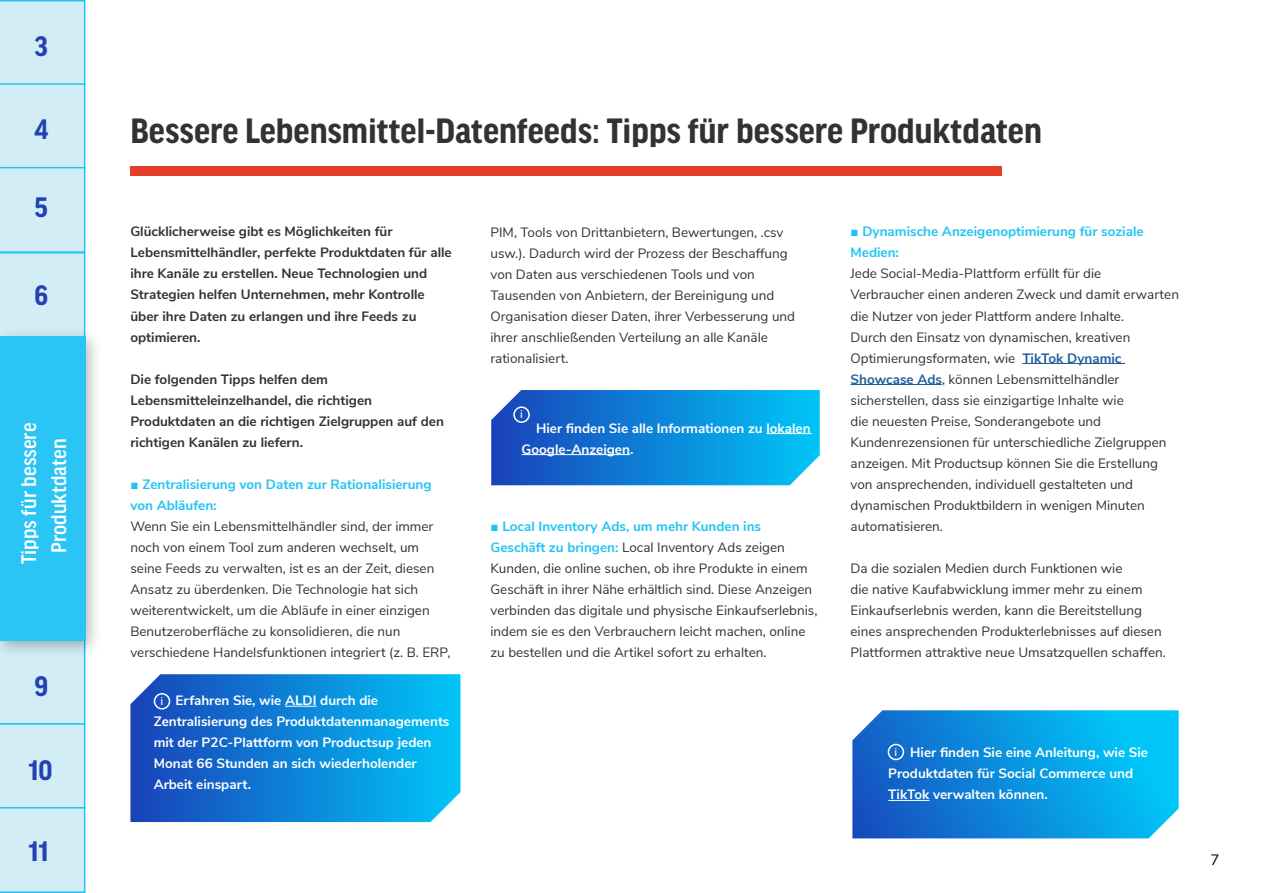
<style>
.page{position:relative;width:1263px;height:893px;background:#fff}
.page>*{position:absolute;margin:0;border:0;box-sizing:border-box;transform-origin:0 0}
.t1{font:700 37.5px "Good Headline Pro Narr";color:#323232}
.t2{font:700 30px "Good Headline Pro Narr";color:#2441b2}
.t3{font:500 22.5px/30px "Good Headline Pro Narr";color:#fff;text-align:center}
.t4{font:15px "Nunito Sans";color:#000}
.t5{font:13.5px/21px "Nunito Sans";color:#323232}
.t6{font:700 13.5px/21px "Nunito Sans";color:#323232}
.t7{font:700 13.5px/21px "Nunito Sans";color:#fff}
.t8{font:700 13.5px/21px "Nunito Sans";color:#20c4f4}
.t9{font:12px "Myriad Pro";color:#fff}
.s1{font-family:"Arial"}
.s2{font-family:"Arial";font-weight:700;color:#20c4f4}
.s3{font-weight:700;color:#20c4f4}
.s4{font-weight:700;color:#215e9e}
</style>
<div class="page">
<div style="left:0;top:0;width:85px;height:327px;background:#d2edf6"></div>
<div style="left:0;top:658px;width:85px;height:235px;background:#d2edf6"></div>
<svg style="left:130px;top:674px;width:330px;height:148px;background:#1286d8"></svg>
<svg style="left:491px;top:390px;width:329px;height:95px;background:#1487d9"></svg>
<hr style="left:1022px;top:363px;width:103px;height:1px;background:#215e9e">
<hr style="left:850px;top:384px;width:92px;height:1px;background:#215e9e">
<div style="left:130px;top:166px;width:872px;height:10px;background:#e63e2d"></div>
<hr style="left:285px;top:706px;width:32px;height:1px;background:#fff">
<div style="left:154px;top:693px;width:16px;height:16px;border:2px solid #fff;border-radius:50%"></div>
<hr style="left:766px;top:433px;width:46px;height:1px;background:#fff">
<hr style="left:521px;top:454px;width:109px;height:1px;background:#fff">
<div style="left:513px;top:406px;width:17px;height:17px;border:2px solid #fff;border-radius:50%"></div>
<svg style="left:852px;top:710px;width:327px;height:128px;background:#1094df"></svg>
<hr style="left:888px;top:800px;width:41px;height:1px;background:#fff">
<div style="left:888px;top:744px;width:16px;height:16px;border:2px solid #fff;border-radius:50%"></div>
<div style="left:0;top:327px;width:103px;height:331px;background:#000;opacity:.26"></div>
<div style="left:0;top:336px;width:85px;height:305px;background:#2ac5f4"></div>
<h2 class="t2" style="left:34px;top:31px;width:15px">3</h2>
<h2 class="t2" style="left:34px;top:115px;width:15px">4</h2>
<h2 class="t2" style="left:34px;top:192px;width:15px">5</h2>
<h2 class="t2" style="left:34px;top:280px;width:15px">6</h2>
<h3 class="t3" style="left:14px;top:564px;width:143px;rotate:-90deg">Tipps für bessere<br>Produktdaten</h3>
<h2 class="t2" style="left:34px;top:671px;width:15px">9</h2>
<h2 class="t2" style="left:28px;top:755px;width:26px">10</h2>
<h2 class="t2" style="left:28px;top:836px;width:22px">11</h2>
<h1 class="t1" style="left:130px;top:112px;width:913px">Bessere Lebensmittel-Datenfeeds: Tipps für bessere Produktdaten</h1>
<p class="t6" style="left:130px;top:220px;width:323px">Glücklicherweise gibt es Möglichkeiten für Lebensmittelhändler, perfekte Produktdaten für alle ihre Kanäle zu erstellen. Neue Technologien und Strategien helfen Unternehmen, mehr Kontrolle über ihre Daten zu erlangen und ihre Feeds zu optimieren.</p>
<p class="t6" style="left:130px;top:368px;width:315px">Die folgenden Tipps helfen dem Lebensmitteleinzelhandel, die richtigen Produktdaten an die richtigen Zielgruppen auf den richtigen Kanälen zu liefern.</p>
<p class="t8" style="left:130px;top:473px;width:303px"><span class="s1">■</span> Zentralisierung von Daten zur Rationalisierung von Abläufen:</p>
<p class="t5" style="left:130px;top:514px;width:322px">Wenn Sie ein Lebensmittelhändler sind, der immer noch von einem Tool zum anderen wechselt, um seine Feeds zu verwalten, ist es an der Zeit, diesen Ansatz zu überdenken. Die Technologie hat sich weiterentwickelt, um die Abläufe in einer einzigen Benutzeroberfläche zu konsolidieren, die nun verschiedene Handelsfunktionen integriert (z. B. ERP,</p>
<p class="t7" style="left:154px;top:689px;width:297px;text-indent:22px">Erfahren Sie, wie ALDI durch die Zentralisierung des Produktdatenmanagements mit der P2C-Plattform von Productsup jeden Monat 66 Stunden an sich wiederholender Arbeit einspart.</p>
<p class="t9" style="left:161px;top:694px;width:4px">i</p>
<p class="t5" style="left:490px;top:221px;width:306px">PIM, Tools von Drittanbietern, Bewertungen, .csv usw.). Dadurch wird der Prozess der Beschaffung von Daten aus verschiedenen Tools und von Tausenden von Anbietern, der Bereinigung und Organisation dieser Daten, ihrer Verbesserung und ihrer anschließenden Verteilung an alle Kanäle rationalisiert.</p>
<p class="t9" style="left:520px;top:407px;width:4px">i</p>
<p class="t7" style="left:521px;top:417px;width:291px;text-indent:15px">Hier finden Sie alle Informationen zu lokalen<br>Google-Anzeigen.</p>
<p class="t5" style="left:490px;top:515px;width:328px"><span class="s2">■</span> <span class="s3">Local Inventory Ads, um mehr Kunden ins Geschäft zu bringen:</span> Local Inventory Ads zeigen Kunden, die online suchen, ob ihre Produkte in einem Geschäft in ihrer Nähe erhältlich sind. Diese Anzeigen verbinden das digitale und physische Einkaufserlebnis, indem sie es den Verbrauchern leicht machen, online zu bestellen und die Artikel sofort zu erhalten.</p>
<p class="t8" style="left:850px;top:220px;width:295px"><span class="s1">■</span> Dynamische Anzeigenoptimierung für soziale<br>Medien:</p>
<p class="t5" style="left:850px;top:262px;width:330px">Jede Social-Media-Plattform erfüllt für die<br>Verbraucher einen anderen Zweck und damit erwarten die Nutzer von jeder Plattform andere Inhalte.<br>Durch den Einsatz von dynamischen, kreativen Optimierungsformaten, wie <span class="s4">TikTok Dynamic Showcase Ads</span>, können Lebensmittelhändler sicherstellen, dass sie einzigartige Inhalte wie<br>die neuesten Preise, Sonderangebote und Kundenrezensionen für unterschiedliche Zielgruppen anzeigen. Mit Productsup können Sie die Erstellung von ansprechenden, individuell gestalteten und dynamischen Produktbildern in wenigen Minuten automatisieren.</p>
<p class="t5" style="left:850px;top:557px;width:317px">Da die sozialen Medien durch Funktionen wie<br>die native Kaufabwicklung immer mehr zu einem Einkaufserlebnis werden, kann die Bereitstellung eines ansprechenden Produkterlebnisses auf diesen Plattformen attraktive neue Umsatzquellen schaffen.</p>
<p class="t7" style="left:888px;top:741px;width:261px;text-indent:22px">Hier finden Sie eine Anleitung, wie Sie<br>Produktdaten für Social Commerce und<br>TikTok verwalten können.</p>
<p class="t9" style="left:894px;top:744px;width:4px">i</p>
<p class="t4" style="left:1210px;top:849px;width:10px">7</p>
</div>
